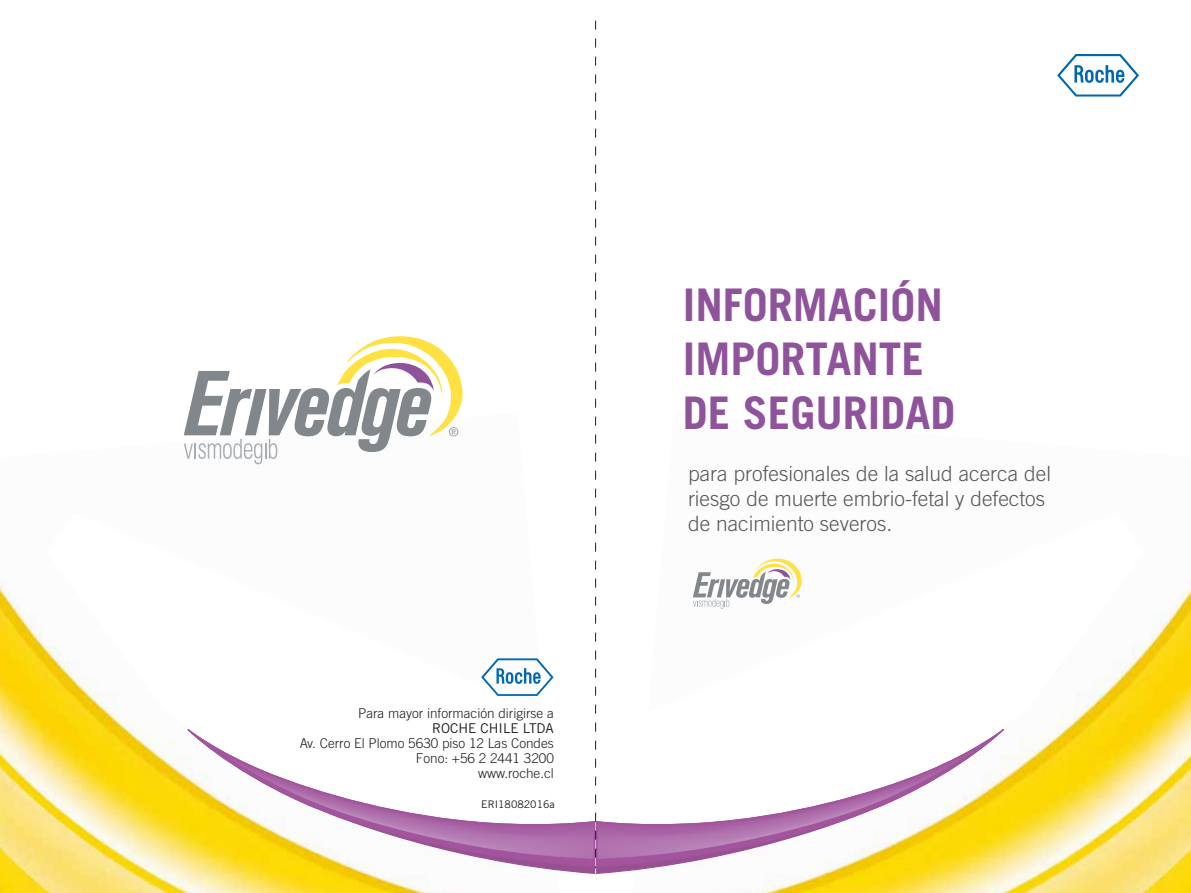
<style>
.page{position:relative;width:1191px;height:893px;background:#fff}
.page>*{position:absolute;margin:0;border:0;box-sizing:border-box;transform-origin:0 0}
.t1{font:700 45px/54px "Trade Gothic LT Std";color:#8f539c}
.t2{font:300 21px/25.2px "Trade Gothic LT Std";color:#575756}
.t3{font:300 13.5px/15px "Trade Gothic LT Std";color:#1d1d1b;text-align:right}
.t4{font:13.5px "Trade Gothic LT Std";color:#1d1d1b}
.t5{font:10.5px "Trade Gothic LT Std";color:#1d1d1b}
</style>
<div class="page">
<img style="left:0;top:434px;width:449px;height:459px">
<svg style="left:47px;top:512px;width:507px;height:358px"></svg>
<svg style="left:188px;top:876px;width:261px;height:8px"></svg>
<svg style="left:188px;top:869px;width:407px;height:7px;fill:#fcf8f4"></svg>
<svg style="left:187px;top:729px;width:408px;height:140px"></svg>
<img style="left:216px;top:751px;width:219px;height:87px">
<img style="left:188px;top:730px;width:101px;height:52px">
<img style="left:744px;top:582px;width:447px;height:311px">
<svg style="left:744px;top:558px;width:400px;height:312px"></svg>
<svg style="left:744px;top:876px;width:259px;height:8px"></svg>
<svg style="left:596px;top:869px;width:407px;height:7px;fill:#fcf8f4"></svg>
<svg style="left:596px;top:729px;width:408px;height:140px"></svg>
<img style="left:597px;top:772px;width:332px;height:87px">
<img style="left:902px;top:730px;width:101px;height:52px">
<svg style="left:1057px;top:54px;width:82px;height:43px"></svg>
<svg style="left:481px;top:658px;width:72px;height:38px"></svg>
<svg style="left:595px;top:21px;width:1px;height:847px"></svg>
<svg style="left:184px;top:336px;width:279px;height:128px"></svg>
<svg style="left:693px;top:559px;width:109px;height:50px"></svg>
<p class="t3" style="left:358px;top:705px;width:197px">Para mayor información dirigirse a</p>
<p class="t4" style="left:432px;top:720px;width:123px">ROCHE CHILE LTDA</p>
<p class="t3" style="left:300px;top:735px;width:256px">Av. Cerro El Plomo 5630 piso 12 Las Condes<br>Fono: +56 2 2441 3200<br>www.roche.cl</p>
<p class="t5" style="left:481px;top:798px;width:75px">ERI18082016a</p>
<h1 class="t1" style="left:683px;top:277px;width:274px">INFORMACIÓN<br>IMPORTANTE<br>DE SEGURIDAD</h1>
<h2 class="t2" style="left:688px;top:460px;width:364px">para profesionales de la salud acerca del riesgo de muerte embrio-fetal y defectos de nacimiento severos.</h2>
</div>
